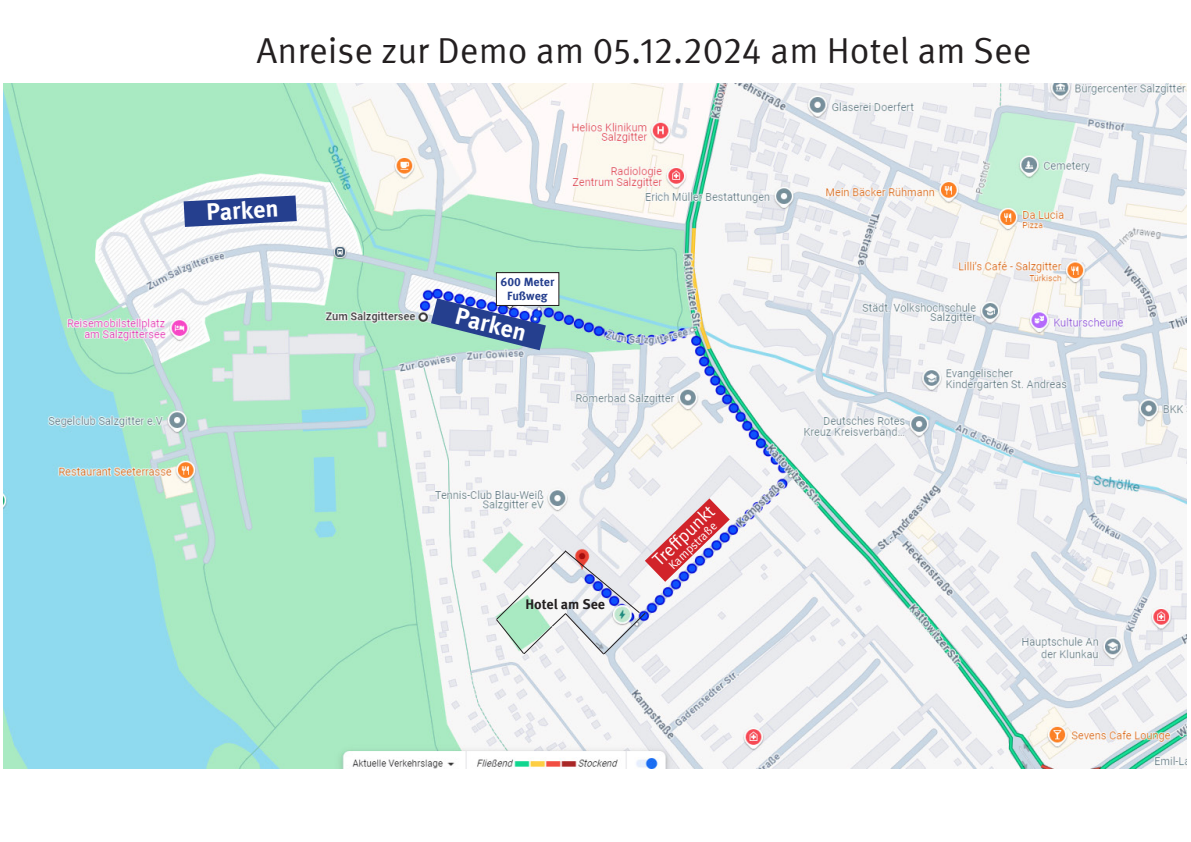
<style>
.page{position:relative;width:1191px;height:842px;background:#fff}
.page>*{position:absolute;margin:0;border:0;box-sizing:border-box;transform-origin:0 0}
.t1{font:36px "Meta IGM";color:#231f20}
.t2{font:700 24px "Meta IGM";color:#fff}
.t3{font:18px "Meta IGM";color:#fff}
.t4{font:700 14px "Meta IGM";color:#231f20}
.t5{font:700 12px "Meta IGM";color:#253f8e}
.t6{font:12px "Meta IGM";color:#fff}
</style>
<div class="page">
<img style="left:3px;top:83px;width:1183px;height:686px">
<svg style="left:431px;top:298px;width:115px;height:52px;background:#587caf"></svg>
<svg style="left:184px;top:196px;width:113px;height:31px;background:#4a60a0"></svg>
<svg style="left:495px;top:498px;width:234px;height:158px"></svg>
<div style="left:496px;top:273px;width:63px;height:32px;background:#fff"></div>
<div style="left:496px;top:272px;width:63px;height:34px;border:1px solid #231f20"></div>
<p class="t1" style="left:257px;top:24px;width:776px">Anreise zur Demo am 05.12.2024 am Hotel am See</p>
<p class="t2" style="left:205px;top:193px;width:74px;rotate:-3deg">Parken</p>
<p class="t5" style="left:500px;top:272px;width:55px">600 Meter</p>
<p class="t5" style="left:507px;top:286px;width:42px">Fußweg</p>
<p class="t2" style="left:460px;top:297px;width:74px;rotate:14deg">Parken</p>
<p class="t4" style="left:525px;top:593px;width:81px">Hotel am See</p>
<p class="t3" style="left:646px;top:553px;width:80px;rotate:-44deg">Treffpunkt</p>
<p class="t6" style="left:664px;top:561px;width:63px;rotate:-44deg">Kampstraße</p>
</div>
